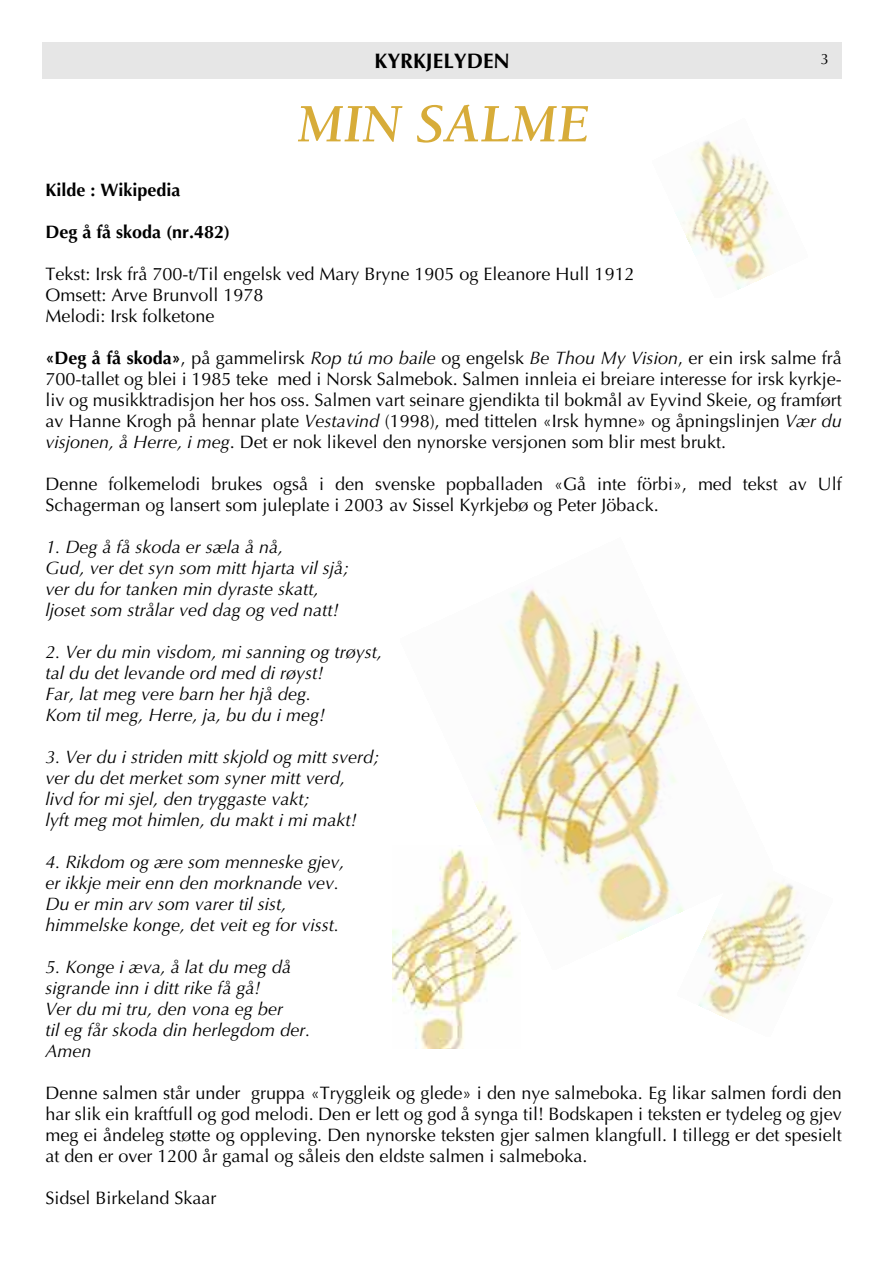
<style>
.page{position:relative;width:893px;height:1263px;background:#fff}
.page>*{position:absolute;margin:0;border:0;box-sizing:border-box;transform-origin:0 0}
.t1{font:italic 700 55.5px "Berkeley LT";color:#d7ac39}
.t2{font:700 21px "Optima LT Std";color:#000}
.t3{font:18px/21px "Optima LT Std";color:#000}
.t4{font:italic 18px/21px "Optima LT Std";color:#000}
.t5{font:700 18px "Optima LT Std";color:#000}
.t6{font:15px "Optima LT Std";color:#000}
.s1{font-weight:700}
.s2{font-style:italic}
</style>
<div class="page">
<div style="left:43px;top:43px;width:799px;height:36px;background:#e6e6e6"></div>
<img style="left:682px;top:141px;width:92px;height:149px">
<img style="left:475px;top:588px;width:220px;height:353px">
<img style="left:677px;top:856px;width:130px;height:165px">
<img style="left:392px;top:846px;width:129px;height:203px">
<p class="t2" style="left:375px;top:52px;width:137px">KYRKJELYDEN</p>
<p class="t6" style="left:821px;top:53px;width:10px">3</p>
<h1 class="t1" style="left:298px;top:94px;width:293px">MIN SALME</h1>
<p class="t5" style="left:45px;top:182px;width:137px">Kilde : Wikipedia</p>
<p class="t5" style="left:45px;top:224px;width:186px">Deg å få skoda (nr.482)</p>
<p class="t3" style="left:45px;top:265px;width:591px">Tekst: Irsk frå 700-t/Til engelsk ved Mary Bryne 1905 og Eleanore Hull 1912<br>Omsett: Arve Brunvoll 1978<br>Melodi: Irsk folketone</p>
<p class="t3" style="left:45px;top:349px;width:798px;text-align:justify"><span class="s1">«Deg å få skoda»</span>, på gammelirsk <span class="s2">Rop tú mo baile</span> og engelsk <span class="s2">Be Thou My Vision</span>, er ein irsk salme frå 700-tallet og blei i 1985 teke med i Norsk Salmebok. Salmen innleia ei breiare interesse for irsk kyrkje&shy;liv og musikktradisjon her hos oss. Salmen vart seinare gjendikta til bokmål av Eyvind Skeie, og framført av Hanne Krogh på hennar plate <span class="s2">Vestavind</span> (1998), med tittelen «Irsk hymne» og åpningslinjen <span class="s2">Vær du visjonen, å Herre, i meg</span>. Det er nok likevel den nynorske versjonen som blir mest brukt.</p>
<p class="t3" style="left:45px;top:475px;width:798px">Denne folkemelodi brukes også i den svenske popballaden «Gå inte förbi», med tekst av Ulf<br>Schagerman og lansert som juleplate i 2003 av Sissel Kyrkjebø og Peter Jöback.</p>
<p class="t4" style="left:45px;top:538px;width:305px">1. Deg å få skoda er sæla å nå,<br>Gud, ver det syn som mitt hjarta vil sjå; ver du for tanken min dyraste skatt, ljoset som strålar ved dag og ved natt!</p>
<p class="t4" style="left:45px;top:643px;width:338px">2. Ver du min visdom, mi sanning og trøyst, tal du det levande ord med di røyst!<br>Far, lat meg vere barn her hjå deg.<br>Kom til meg, Herre, ja, bu du i meg!</p>
<p class="t4" style="left:45px;top:748px;width:336px">3. Ver du i striden mitt skjold og mitt sverd; ver du det merket som syner mitt verd,<br>livd for mi sjel, den tryggaste vakt;<br>lyft meg mot himlen, du makt i mi makt!</p>
<p class="t4" style="left:45px;top:853px;width:301px">4. Rikdom og ære som menneske gjev, er ikkje meir enn den morknande vev.<br>Du er min arv som varer til sist, himmelske konge, det veit eg for visst.</p>
<p class="t4" style="left:45px;top:958px;width:267px">5. Konge i æva, å lat du meg då sigrande inn i ditt rike få gå!<br>Ver du mi tru, den vona eg ber<br>til eg får skoda din herlegdom der.<br>Amen</p>
<p class="t3" style="left:45px;top:1084px;width:798px;text-align:justify">Denne salmen står under gruppa «Tryggleik og glede» i den nye salmeboka. Eg likar salmen fordi den har slik ein kraftfull og god melodi. Den er lett og god å synga til! Bodskapen i teksten er tydeleg og gjev meg ei åndeleg støtte og oppleving. Den nynorske teksten gjer salmen klangfull. I tillegg er det spesielt at den er over 1200 år gamal og såleis den eldste salmen i salmeboka.</p>
<p class="t3" style="left:45px;top:1189px;width:173px">Sidsel Birkeland Skaar</p>
</div>
